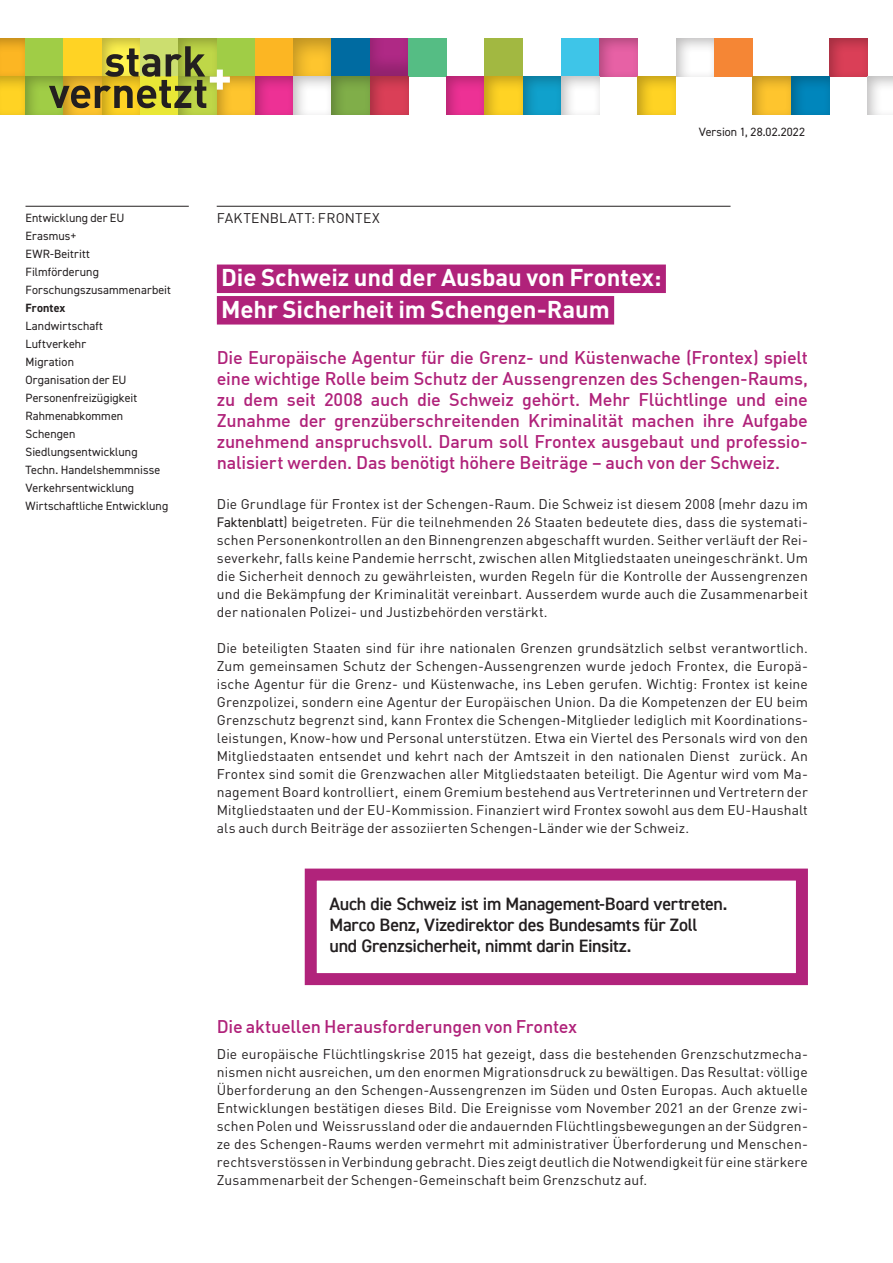
<style>
.page{position:relative;width:893px;height:1263px;background:#fff}
.page>*{position:absolute;margin:0;border:0;box-sizing:border-box;transform-origin:0 0}
.Grosser_Titel{font:700 24px "DIN";letter-spacing:-.005em;color:#fff}
.Lead{font:500 18px/21px "DIN";letter-spacing:-.01em;color:#b0227a;text-align:justify}
.t1{font:600 18px/21px "DIN2014";letter-spacing:-.015em;color:#231f20}
.Titel{font:500 18px "DIN";letter-spacing:-.015em;color:#b0227a}
.Grundschrift{font:13.8px/18px "DIN";letter-spacing:.01em;color:#231f20;text-align:justify}
.Grundschrift-2{font:12px "DIN2014";letter-spacing:.005em;color:#231f20}
.Grundschrift-3{font:700 12px "DIN2014";letter-spacing:.015em;color:#231f20}
.s1{font-family:"DIN2014"}
</style>
<div class="page">
<div style="left:0;top:38px;width:27px;height:40px;background:#231f20;opacity:.3"></div>
<div style="left:26px;top:38px;width:38px;height:39px;background:#a0cd46"></div>
<div style="left:64px;top:38px;width:38px;height:39px;background:#ffd324"></div>
<div style="left:99px;top:38px;width:42px;height:40px;background:#231f20;opacity:.3"></div>
<div style="left:140px;top:38px;width:39px;height:39px;background:#ccde6f"></div>
<div style="left:176px;top:38px;width:42px;height:40px;background:#231f20;opacity:.3"></div>
<div style="left:217px;top:38px;width:38px;height:39px;background:#a0cd46"></div>
<div style="left:255px;top:38px;width:38px;height:39px;background:#fcb623"></div>
<div style="left:291px;top:38px;width:42px;height:40px;background:#231f20;opacity:.3"></div>
<div style="left:332px;top:38px;width:38px;height:39px;background:#006ba1"></div>
<div style="left:367px;top:38px;width:42px;height:40px;background:#231f20;opacity:.2"></div>
<div style="left:408px;top:38px;width:38px;height:39px;background:#55bd84"></div>
<div style="left:485px;top:38px;width:38px;height:39px;background:#a2b841"></div>
<div style="left:561px;top:38px;width:39px;height:39px;background:#3ec5e8"></div>
<div style="left:597px;top:38px;width:42px;height:40px;background:#231f20;opacity:.3"></div>
<div style="left:673px;top:38px;width:42px;height:40px;background:#231f20;opacity:.3"></div>
<div style="left:714px;top:38px;width:39px;height:39px;background:#f58635"></div>
<div style="left:826px;top:38px;width:42px;height:40px;background:#231f20;opacity:.3"></div>
<div style="left:0;top:75px;width:27px;height:42px;background:#231f20;opacity:.3"></div>
<div style="left:23px;top:75px;width:42px;height:42px;background:#231f20;opacity:.3"></div>
<div style="left:61px;top:75px;width:42px;height:42px;background:#231f20;opacity:.3"></div>
<div style="left:99px;top:75px;width:42px;height:42px;background:#231f20;opacity:.3"></div>
<div style="left:140px;top:77px;width:39px;height:38px;background:#e9e736"></div>
<div style="left:176px;top:75px;width:42px;height:42px;background:#231f20;opacity:.3"></div>
<div style="left:214px;top:75px;width:42px;height:42px;background:#231f20;opacity:.3"></div>
<div style="left:252px;top:75px;width:42px;height:42px;background:#231f20;opacity:.3"></div>
<div style="left:291px;top:75px;width:42px;height:42px;background:#231f20;opacity:.3"></div>
<div style="left:329px;top:75px;width:42px;height:42px;background:#231f20;opacity:.3"></div>
<div style="left:367px;top:75px;width:42px;height:42px;background:#231f20;opacity:.3"></div>
<div style="left:444px;top:75px;width:42px;height:42px;background:#231f20;opacity:.3"></div>
<div style="left:482px;top:75px;width:42px;height:42px;background:#231f20;opacity:.3"></div>
<div style="left:520px;top:75px;width:42px;height:42px;background:#231f20;opacity:.3"></div>
<div style="left:559px;top:75px;width:42px;height:42px;background:#231f20;opacity:.3"></div>
<div style="left:635px;top:75px;width:42px;height:42px;background:#231f20;opacity:.3"></div>
<div style="left:750px;top:75px;width:42px;height:42px;background:#231f20;opacity:.3"></div>
<div style="left:788px;top:75px;width:42px;height:42px;background:#231f20;opacity:.3"></div>
<div style="left:865px;top:75px;width:28px;height:42px;background:#231f20;opacity:.3"></div>
<svg style="left:49px;top:46px;width:183px;height:62px"></svg>
<div style="left:217px;top:265px;width:449px;height:28px;background:#b0227a"></div>
<div style="left:217px;top:296px;width:397px;height:29px;background:#b0227a"></div>
<div style="left:305px;top:868px;width:503px;height:117px;border:12px solid #b1237b"></div>
<hr style="left:26px;top:206px;width:163px;height:1px;background:#231f20">
<hr style="left:217px;top:206px;width:513px;height:1px;background:#231f20">
<p class="Grundschrift-2" style="left:26px;top:210px;width:101px">Entwicklung der EU</p>
<p class="Grundschrift-2" style="left:26px;top:228px;width:52px">Erasmus+</p>
<p class="Grundschrift-2" style="left:26px;top:246px;width:66px">EWR-Beitritt</p>
<p class="Grundschrift-2" style="left:26px;top:264px;width:75px">Filmförderung</p>
<p class="Grundschrift-2" style="left:26px;top:282px;width:147px">Forschungszusammenarbeit</p>
<p class="Grundschrift-3" style="left:26px;top:300px;width:42px">Frontex</p>
<p class="Grundschrift-2" style="left:26px;top:318px;width:79px">Landwirtschaft</p>
<p class="Grundschrift-2" style="left:26px;top:336px;width:62px">Luftverkehr</p>
<p class="Grundschrift-2" style="left:26px;top:354px;width:50px">Migration</p>
<p class="Grundschrift-2" style="left:26px;top:372px;width:103px">Organisation der EU</p>
<p class="Grundschrift-2" style="left:26px;top:390px;width:113px">Personenfreizügigkeit</p>
<p class="Grundschrift-2" style="left:26px;top:408px;width:99px">Rahmenabkommen</p>
<p class="Grundschrift-2" style="left:26px;top:426px;width:52px">Schengen</p>
<p class="Grundschrift-2" style="left:26px;top:444px;width:114px">Siedlungsentwicklung</p>
<p class="Grundschrift-2" style="left:26px;top:462px;width:136px">Techn. Handelshemmnisse</p>
<p class="Grundschrift-2" style="left:26px;top:480px;width:110px">Verkehrsentwicklung</p>
<p class="Grundschrift-2" style="left:26px;top:498px;width:144px">Wirtschaftliche Entwicklung</p>
<p class="Grundschrift" style="left:217px;top:209px;width:165px">FAKTENBLATT: FRONTEX</p>
<p class="Grundschrift-2" style="left:699px;top:125px;width:108px">Version 1, 28.02.2022</p>
<p class="Grosser_Titel" style="left:221px;top:261px;width:442px">Die Schweiz und der Ausbau von Frontex:</p>
<p class="Grosser_Titel" style="left:221px;top:293px;width:390px">Mehr Sicherheit im Schengen-Raum</p>
<p class="Lead" style="left:217px;top:347px;width:593px">Die Europäische Agentur für die Grenz- und Küstenwache (Frontex) spielt eine wichtige Rolle beim Schutz der Aussengrenzen des Schengen-Raums, zu dem seit 2008 auch die Schweiz gehört. Mehr Flüchtlinge und eine Zunahme der grenzüberschreitenden Kriminalität machen ihre Aufgabe zunehmend anspruchsvoll. Darum soll Frontex ausgebaut und professio&shy;nalisiert werden. Das benötigt höhere Beiträge – auch von der Schweiz.</p>
<p class="Grundschrift" style="left:217px;top:494px;width:593px">Die Grundlage für Frontex ist der Schengen-Raum. Die Schweiz ist diesem 2008 (mehr dazu im <span class="s1">Faktenblatt</span>) beigetreten. Für die teilnehmenden 26 Staaten bedeutete dies, dass die systemati&shy;schen Personenkontrollen an den Binnengrenzen abgeschafft wurden. Seither verläuft der Rei&shy;severkehr, falls keine Pandemie herrscht, zwischen allen Mitgliedstaaten uneingeschränkt. Um die Sicherheit dennoch zu gewährleisten, wurden Regeln für die Kontrolle der Aussengrenzen und die Bekämpfung der Kriminalität vereinbart. Ausserdem wurde auch die Zusammenarbeit der nationalen Polizei- und Justizbehörden verstärkt.</p>
<p class="Grundschrift" style="left:217px;top:638px;width:593px">Die beteiligten Staaten sind für ihre nationalen Grenzen grundsätzlich selbst verantwortlich.<br>Zum gemeinsamen Schutz der Schengen-Aussengrenzen wurde jedoch Frontex, die Europä&shy;ische Agentur für die Grenz- und Küstenwache, ins Leben gerufen. Wichtig: Frontex ist keine Grenzpolizei, sondern eine Agentur der Europäischen Union. Da die Kompetenzen der EU beim Grenzschutz begrenzt sind, kann Frontex die Schengen-Mitglieder lediglich mit Koordinations&shy;leistungen, Know-how und Personal unterstützen. Etwa ein Viertel des Personals wird von den Mitgliedstaaten entsendet und kehrt nach der Amtszeit in den nationalen Dienst zurück. An Frontex sind somit die Grenzwachen aller Mitgliedstaaten beteiligt. Die Agentur wird vom Ma&shy;nagement Board kontrolliert, einem Gremium bestehend aus Vertreterinnen und Vertretern der Mitgliedstaaten und der EU-Kommission. Finanziert wird Frontex sowohl aus dem EU-Haushalt als auch durch Beiträge der assoziierten Schengen-Länder wie der Schweiz.</p>
<p class="t1" style="left:329px;top:893px;width:399px">Auch die Schweiz ist im Management-Board vertreten.<br>Marco Benz, Vizedirektor des Bundesamts für Zoll und Grenzsicherheit, nimmt darin Einsitz.</p>
<p class="Titel" style="left:217px;top:1014px;width:362px">Die aktuellen Herausforderungen von Frontex</p>
<p class="Grundschrift" style="left:217px;top:1044px;width:593px">Die europäische Flüchtlingskrise 2015 hat gezeigt, dass die bestehenden Grenzschutzmecha&shy;nismen nicht ausreichen, um den enormen Migrationsdruck zu bewältigen. Das Resultat: völlige Überforderung an den Schengen-Aussengrenzen im Süden und Osten Europas. Auch aktuelle Entwicklungen bestätigen dieses Bild. Die Ereignisse vom November 2021 an der Grenze zwi&shy;schen Polen und Weissrussland oder die andauernden Flüchtlingsbewegungen an der Südgren&shy;ze des Schengen-Raums werden vermehrt mit administrativer Überforderung und Menschen&shy;rechtsverstössen in Verbindung gebracht. Dies zeigt deutlich die Notwendigkeit für eine stärkere Zusammenarbeit der Schengen-Gemeinschaft beim Grenzschutz auf.</p>
</div>
